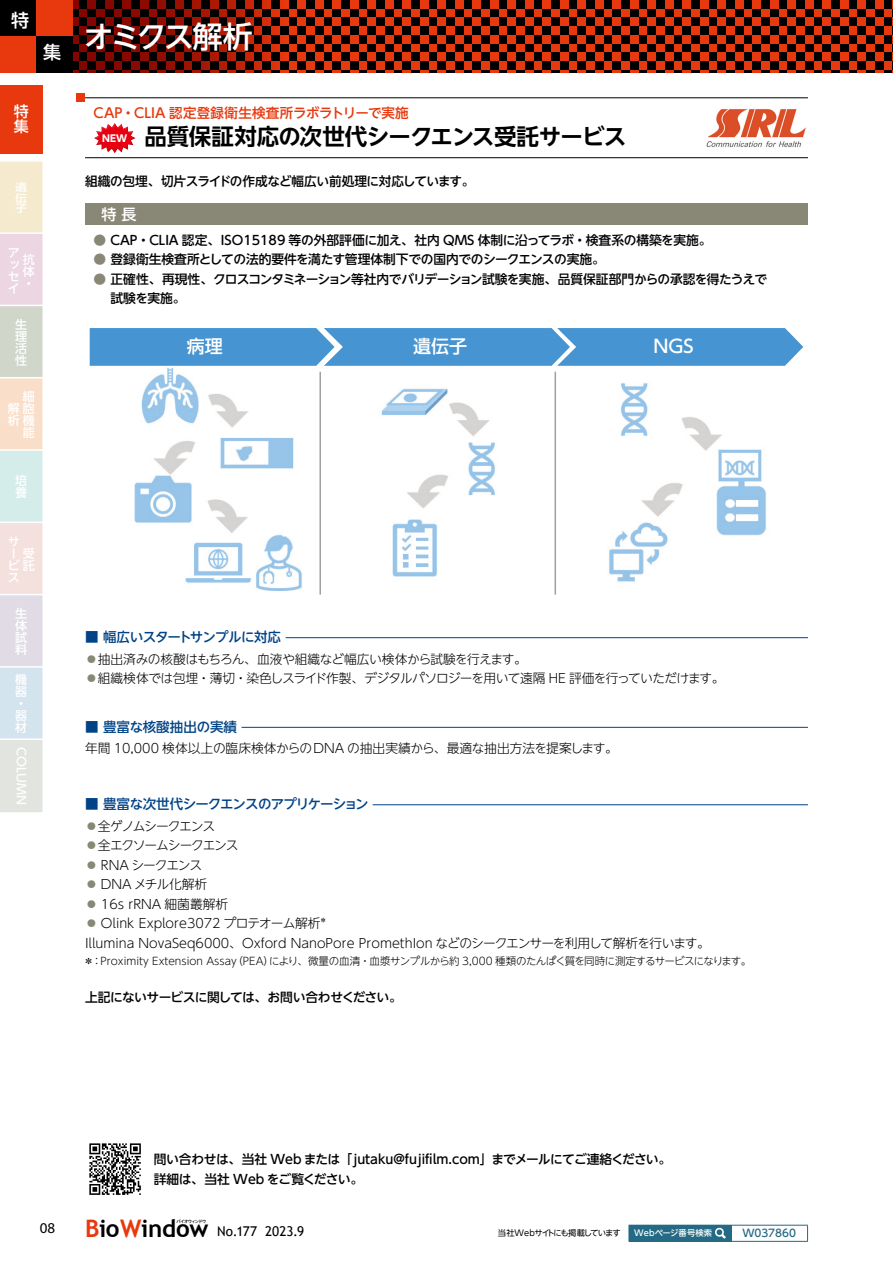
<style>
.page{position:relative;width:893px;height:1263px;background:#fff}
.page>*{position:absolute;margin:0;border:0;box-sizing:border-box;transform-origin:0 0}
.t1{font:500 30px "UD Shin Go NT Pr 6 N";letter-spacing:-.085em;color:#fff}
.t2{font:700 22.5px "UD Shin Go NT Pr 6 N De";letter-spacing:-.025em;color:#000}
.t3{font:18px "UD Shin Go NT Pr 6 N Medium 90 pv RKSJ H";color:#fff}
.t4{font:500 18px "UD Shin Go NT Pr 6 N";color:#fff}
.t5{font:500 15px/15px "UD Shin Go NT Pr 6 N";color:#fff}
.t6{font:15px "Myriad Variable Concept";color:#000}
.t7{font:500 13.5px "UD Shin Go NT Pr 6 N";letter-spacing:.01em;color:#e8380d}
.t8{font:500 13.5px "UD Shin Go NT Pr 6 N";letter-spacing:-.065em;color:#004386}
.t9{font:13.5px "Trebuchet MS";letter-spacing:.005em;color:#000}
.t10{font:500 13.5px "UD Shin Go NT Pr 6 N";letter-spacing:-.045em;color:#004386}
.t11{font:500 13.5px "UD Shin Go NT Pr 6 N";color:#004386}
.t12{font:300 12.75px/19.5px "UD Shin Go NT Pr 6 N";color:#000}
.t13{font:500 12.75px/19.5px "UD Shin Go NT Pr 6 N";letter-spacing:-.025em;color:#000}
.t14{font:300 12.75px/19.5px "UD Shin Go NT Pr 6 N";letter-spacing:-.045em;color:#000}
.t15{font:500 12.75px/19.5px "UD Shin Go NT Pr 6 N";letter-spacing:-.055em;color:#000}
.t16{font:500 12.75px "UD Shin Go NT Pr 6 N";color:#000}
.t17{font:500 12.75px "UD Shin Go NT Pr 6 N";letter-spacing:-.05em;color:#000}
.t18{font:500 12px/12px "UD Shin Go NT Pr 6 N";color:#fff;text-align:justify}
.t19{font:300 10.5px "UD Shin Go NT Pr 6 N";letter-spacing:-.015em;color:#000}
.t20{font:500 10.5px "UD Shin Go NT Pr 6 N";letter-spacing:-.005em;color:#246a84}
.t21{font:500 10.2px/10.2px "UD Shin Go NT Pr 6 N";color:#fff;text-align:justify;scale:1.18 1}
.t22{font:700 9.45px "UD Shin Go Pro";color:#fff}
.t23{font:8.25px "UD Shin Go NT Pr 6 N";letter-spacing:-.1em;color:#000}
.t24{font:500 8.25px "UD Shin Go NT Pr 6 N";letter-spacing:.015em;color:#fff}
.t25{font:500 4.2px "UD Shin Go NT Pr 6 N";letter-spacing:-.14em;color:#000}
.s1{color:#898775}
.s2{font-weight:700;font-size:24.15px;color:#e8380d}
.s3{font-weight:700;font-size:24.15px}
</style>
<div class="page">
<svg style="left:0;top:161px;width:43px;height:651px;background:#e5e1dd"></svg>
<svg style="left:327px;top:0;width:565px;height:72px;background:#741c06"></svg>
<svg style="left:72px;top:0;width:255px;height:72px;background:#570d02"></svg>
<hr style="left:85px;top:97px;width:723px;height:1px;background:#000">
<hr style="left:85px;top:157px;width:723px;height:1px;background:#000">
<div style="left:77px;top:93px;width:8px;height:8px;background:#e8380d"></div>
<div style="left:85px;top:204px;width:723px;height:21px;background:#898775"></div>
<div style="left:0;top:0;width:36px;height:36px;background:#000"></div>
<div style="left:0;top:36px;width:36px;height:36px;background:#e8380d"></div>
<div style="left:36px;top:0;width:36px;height:36px;background:#e8380d"></div>
<div style="left:36px;top:36px;width:36px;height:36px;background:#000"></div>
<div style="left:0;top:85px;width:43px;height:68px;background:#e8380d"></div>
<svg style="left:89px;top:1143px;width:52px;height:52px"></svg>
<img style="left:706px;top:109px;width:100px;height:39px">
<img style="left:134px;top:368px;width:632px;height:223px">
<div style="left:318px;top:369px;width:9px;height:220px;background:#fff"></div>
<div style="left:561px;top:371px;width:9px;height:221px;background:#fff"></div>
<svg style="left:90px;top:328px;width:713px;height:38px;background:#4d98d2"></svg>
<hr style="left:319px;top:372px;width:2px;height:223px;background:#9fa0a0">
<hr style="left:555px;top:372px;width:1px;height:223px;background:#9fa0a0">
<hr style="left:286px;top:637px;width:522px;height:1px;background:#004386">
<hr style="left:241px;top:727px;width:567px;height:1px;background:#004386">
<hr style="left:373px;top:804px;width:435px;height:1px;background:#004386">
<div style="left:629px;top:1225px;width:102px;height:16px;background:#246a84"></div>
<hr style="left:629px;top:1241px;width:102px;height:1px;background:#246a84">
<hr style="left:731px;top:1225px;width:77px;height:1px;background:#246a84">
<svg style="left:807px;top:1225px;width:1px;height:16px"></svg>
<hr style="left:731px;top:1241px;width:77px;height:1px;background:#246a84">
<svg style="left:715px;top:1226px;width:17px;height:15px"></svg>
<div style="left:92px;top:123px;width:45px;height:33px;background:#000;opacity:.28"></div>
<h3 class="t4" style="left:11px;top:6px;width:19px">特</h3>
<h3 class="t4" style="left:43px;top:37px;width:19px">集</h3>
<p class="t5" style="left:14px;top:104px;width:16px">特集</p>
<p class="t21" style="left:15px;top:182px;width:12px">遺伝子</p>
<p class="t18" style="left:8px;top:246px;width:13px">アッセイ</p>
<p class="t18" style="left:15px;top:318px;width:13px">生理活性</p>
<p class="t18" style="left:8px;top:390px;width:28px;text-align:right">細<br>解胞析機能</p>
<p class="t18" style="left:15px;top:475px;width:13px">培養</p>
<p class="t18" style="left:23px;top:253px;width:13px">抗体・</p>
<p class="t18" style="left:8px;top:535px;width:13px">サー</p>
<p class="t18" style="left:8px;top:571px;width:13px">ス</p>
<p class="t18" style="left:15px;top:607px;width:13px">生体試料</p>
<p class="t18" style="left:15px;top:673px;width:13px;text-align:left">機器・器材</p>
<p class="t18" style="left:28px;top:747px;width:59px;rotate:90deg">COLUMN</p>
<p class="t18" style="left:8px;top:547px;width:28px;text-align:right">受ビ託</p>
<h1 class="t1" style="left:84px;top:12px;width:170px">オミクス解析</h1>
<p class="t7" style="left:94px;top:102px;width:317px">CAP・CLIA 認定登録衛生検査所ラボラトリーで実施</p>
<h2 class="t2" style="left:144px;top:118px;width:483px">品質保証対応の次世代シークエンス受託サービス</h2>
<p class="t22" style="left:102px;top:130px;width:26px">NEW</p>
<p class="t13" style="left:85px;top:171px;width:391px">組織の包埋、切片スライドの作成など幅広い前処理に対応しています。</p>
<p class="t5" style="left:102px;top:206px;width:36px">特 長</p>
<p class="t16" style="left:94px;top:230px;width:619px"><span class="s1">●</span> CAP・CLIA 認定、ISO15189 等の外部評価に加え、社内 QMS 体制に沿ってラボ・検査系の構築を実施。</p>
<p class="t13" style="left:94px;top:249px;width:513px"><span class="s1">●</span> 登録衛生検査所としての法的要件を満たす管理体制下での国内でのシークエンスの実施。</p>
<p class="t15" style="left:111px;top:269px;width:658px;text-indent:-17px"><span class="s1">●</span> 正確性、再現性、クロスコンタミネーション等社内でバリデーション試験を実施、品質保証部門からの承認を得たうえで試験を実施。</p>
<h3 class="t3" style="left:187px;top:332px;width:37px">病理</h3>
<h3 class="t3" style="left:413px;top:332px;width:55px">遺伝子</h3>
<h3 class="t3" style="left:653px;top:332px;width:42px">NGS</h3>
<p class="t10" style="left:85px;top:626px;width:198px">■ 幅広いスタートサンプルに対応</p>
<p class="t14" style="left:85px;top:649px;width:641px"><span class="s1">⃝</span>抽出済みの核酸はもちろん、血液や組織など幅広い検体から試験を行えます。<br><span class="s1">⃝</span>組織検体では包埋・薄切・染色しスライド作製、デジタルパソロジーを用いて遠隔 HE 評価を行っていただけます。</p>
<p class="t11" style="left:85px;top:716px;width:153px">■ 豊富な核酸抽出の実績</p>
<p class="t12" style="left:85px;top:738px;width:534px">年間 10,000 検体以上の臨床検体からのDNA の抽出実績から、最適な抽出方法を提案します。</p>
<p class="t8" style="left:85px;top:793px;width:285px">■ 豊富な次世代シークエンスのアプリケーション</p>
<p class="t12" style="left:85px;top:816px;width:626px"><span class="s1">⃝</span>全ゲノムシークエンス<br><span class="s1">⃝</span>全エクソームシークエンス<br><span class="s1">⃝</span> RNA シークエンス<br><span class="s1">⃝</span> DNA メチル化解析<br><span class="s1">⃝</span> 16s rRNA 細菌叢解析<br><span class="s1">⃝</span> Olink Explore3072 プロテオーム解析<sup>＊<br></sup>Illumina NovaSeq6000、Oxford NanoPore PromethIon などのシークエンサーを利用して解析を行います。</p>
<p class="t19" style="left:84px;top:953px;width:669px">＊：Proximity Extension Assay（PEA）により、微量の血清・血漿サンプルから約 3,000 種類のたんぱく質を同時に測定するサービスになります。</p>
<p class="t17" style="left:85px;top:987px;width:318px">上記にないサービスに関しては、お問い合わせください。</p>
<p class="t13" style="left:154px;top:1149px;width:519px">問い合わせは、当社 Web または「jutaku@fujifilm.com」までメールにてご連絡ください。詳細は、当社 Web をご覧ください。</p>
<p class="t25" style="left:176px;top:1218px;width:31px">バイオウィンドウ</p>
<p class="t6" style="left:40px;top:1219px;width:15px">08</p>
<p class="t9" style="left:85px;top:1223px;width:221px"><span class="s2">B</span><span class="s3">io</span><span class="s2">W</span><span class="s3">indow</span> No.177 2023.9</p>
<p class="t23" style="left:498px;top:1226px;width:124px">当社Webサイトにも掲載しています</p>
<p class="t24" style="left:634px;top:1226px;width:79px">Webページ番号検索</p>
<p class="t20" style="left:742px;top:1225px;width:55px">W037860</p>
</div>
